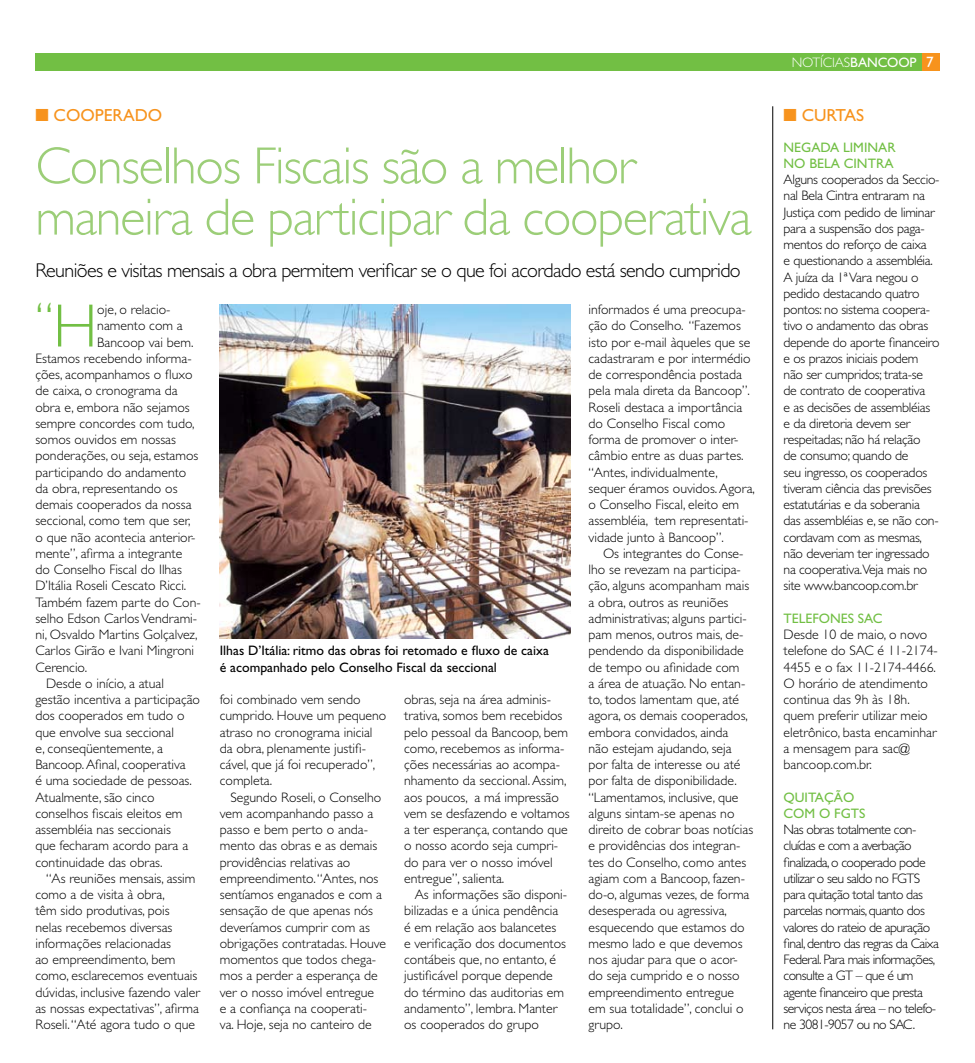
<style>
.page{position:relative;width:975px;height:1063px;background:#fff}
.page>*{position:absolute;margin:0;border:0;box-sizing:border-box;transform-origin:0 0}
.t1{font:300 52.5px/51.2px "Gill Sans";letter-spacing:-.025em;color:#9cce78}
.t2{font:300 44.62px "Gill Sans";color:#72bf44}
.t3{font:300 20px "Gill Sans";letter-spacing:-.03em;color:#000}
.t4{font:17.5px "Gill Sans";color:#f7931d}
.t5{font:300 13.75px/16.2px "Gill Sans";color:#000}
.t6{font:300 13.75px/16.2px "Gill Sans";letter-spacing:-.02em;color:#000}
.t7{font:300 13.75px/16.2px "Gill Sans";letter-spacing:-.04em;color:#000}
.t8{font:13.75px/16.2px "Gill Sans";color:#000}
.t9{font:13.75px/16.2px "Gill Sans";color:#72bf44}
.t10{font:300 13.75px "Gill Sans";letter-spacing:-.01em;color:#fff}
.s1{font-weight:400}
.s2{font-size:61.38px}
</style>
<div class="page">
<div style="left:35px;top:53px;width:904px;height:18px;background:#72bf44"></div>
<div style="left:921px;top:53px;width:18px;height:18px;background:#f7931d"></div>
<hr style="left:772px;top:106px;width:1px;height:923px;background:#000">
<img style="left:220px;top:305px;width:350px;height:334px">
<p class="t10" style="left:791px;top:54px;width:126px">notícias<span class="s1">bancoop</span></p>
<p class="t4" style="left:35px;top:105px;width:128px">■ cooperado</p>
<p class="t4" style="left:783px;top:105px;width:82px">■ curtas</p>
<h1 class="t1" style="left:35px;top:140px;width:717px">Conselhos Fiscais são a melhor maneira de participar da cooperativa</h1>
<h3 class="t3" style="left:35px;top:259px;width:706px">Reuniões e visitas mensais a obra permitem verificar se o que foi acordado está sendo cumprido</h3>
<h2 class="t2" style="left:35px;top:293px;width:54px">“<span class="s2">H</span></h2>
<p class="t5" style="left:97px;top:301px;width:75px">oje, o relacio-</p>
<p class="t9" style="left:783px;top:139px;width:114px">Negada liminar no Bela Cintra</p>
<p class="t6" style="left:783px;top:171px;width:157px">Alguns cooperados da Seccio&shy;nal Bela Cintra entraram na<br>Justiça com pedido de liminar para a suspensão dos paga&shy;mentos do reforço de caixa<br>e questionando a assembléia.<br>A juíza da 1ª Vara negou o pedido destacando quatro pontos: no sistema coopera&shy;tivo o andamento das obras depende do aporte financeiro e os prazos iniciais podem não ser cumpridos; trata-se de contrato de cooperativa<br>e as decisões de assembléias e da diretoria devem ser respeitadas; não há relação<br>de consumo; quando de<br>seu ingresso, os cooperados tiveram ciência das previsões estatutárias e da soberania das assembléias e, se não con&shy;cordavam com as mesmas, não deveriam ter ingressado na cooperativa.Veja mais no site www.bancoop.com.br</p>
<p class="t9" style="left:783px;top:610px;width:100px">Telefones SAC</p>
<p class="t5" style="left:783px;top:626px;width:145px">Desde 10 de maio, o novo telefone do SAC</p>
<p class="t5" style="left:588px;top:301px;width:168px">informados é uma preocupa&shy;ção do Conselho. “Fazemos isto por e-mail àqueles que se cadastraram e por intermédio de correspondência postada pela mala direta da Bancoop”.<br>Roseli destaca a importância do Conselho Fiscal como forma de promover o inter&shy;câmbio entre as duas partes. “Antes, individualmente, sequer éramos ouvidos. Agora, o Conselho Fiscal, eleito em assembléia, tem representati&shy;vidade junto à Bancoop”.</p>
<p class="t5" style="left:588px;top:545px;width:166px;text-indent:11px">Os integrantes do Conse&shy;lho se revezam na participa&shy;ção, alguns acompanham mais a obra, outros as reuniões administrativas; alguns partici&shy;pam menos, outros mais, de&shy;pendendo da disponibilidade de tempo ou afinidade com<br>a área de atuação. N o entan&shy;to, todos lamentam que, até agora, os demais cooperados, embora convidados, ainda<br>não estejam ajudando, seja por falta de interesse ou até por falta de disponibilidade. “Lamentamos, inclusive, que alguns sintam-se apenas no direito de cobrar boas notícias e providências dos integran&shy;tes do Conselho, como antes agiam com a Bancoop, fazen&shy;do-o, algumas vezes, de forma desesperada ou agressiva, esquecendo que estamos do mesmo lado e que devemos nos ajudar para que o acor&shy;do seja cumprido e o nosso empreendimento entregue em sua totalidade”, conclui o grupo.</p>
<p class="t5" style="left:97px;top:318px;width:87px">namento com a</p>
<p class="t5" style="left:97px;top:334px;width:98px">Bancoop vai bem.</p>
<p class="t5" style="left:35px;top:350px;width:158px">Estamos recebendo informa-</p>
<p class="t5" style="left:35px;top:366px;width:159px">ções, acompanhamos o fluxo</p>
<p class="t5" style="left:35px;top:383px;width:144px">de caixa, o cronograma da</p>
<p class="t5" style="left:35px;top:399px;width:156px">obra e, embora não sejamos</p>
<p class="t5" style="left:35px;top:415px;width:161px">sempre concordes com tudo,</p>
<p class="t5" style="left:35px;top:431px;width:142px">somos ouvidos em nossas</p>
<p class="t5" style="left:35px;top:448px;width:164px">ponderações, ou seja, estamos</p>
<p class="t5" style="left:35px;top:464px;width:152px">participando do andamento</p>
<p class="t5" style="left:35px;top:480px;width:144px">da obra, representando os</p>
<p class="t5" style="left:35px;top:496px;width:158px">demais cooperados da nossa</p>
<p class="t5" style="left:35px;top:513px;width:156px">seccional, como tem que ser,</p>
<p class="t5" style="left:35px;top:529px;width:161px">o que não acontecia anterior-</p>
<p class="t5" style="left:35px;top:545px;width:148px">mente”, afirma a integrante</p>
<p class="t5" style="left:35px;top:561px;width:148px">do Conselho Fiscal do Ilhas</p>
<p class="t5" style="left:35px;top:578px;width:152px">D’Itália Roseli Cescato Ricci.</p>
<p class="t5" style="left:35px;top:594px;width:167px">Também fazem parte do Con-</p>
<p class="t5" style="left:35px;top:610px;width:163px">selho Edson Carlos Vendrami-</p>
<p class="t5" style="left:35px;top:626px;width:163px">ni, Osvaldo Martins Golçalvez,</p>
<p class="t5" style="left:35px;top:643px;width:160px">Carlos Girão e Ivani M ingroni</p>
<p class="t5" style="left:35px;top:659px;width:53px">Cerencio.</p>
<p class="t5" style="left:46px;top:675px;width:119px">Desde o início, a atual</p>
<p class="t5" style="left:35px;top:691px;width:166px">gestão incentiva a participação</p>
<p class="t5" style="left:35px;top:708px;width:150px">dos cooperados em tudo o</p>
<p class="t5" style="left:35px;top:724px;width:140px">que envolve sua seccional</p>
<p class="t5" style="left:35px;top:740px;width:129px">e, conseqüentemente, a</p>
<p class="t5" style="left:35px;top:756px;width:152px">Bancoop. Afinal, cooperativa</p>
<p class="t5" style="left:35px;top:773px;width:158px">é uma sociedade de pessoas.</p>
<p class="t5" style="left:35px;top:789px;width:121px">Atualmente, são cinco</p>
<p class="t5" style="left:35px;top:805px;width:149px">conselhos fiscais eleitos em</p>
<p class="t5" style="left:35px;top:821px;width:137px">assembléia nas seccionais</p>
<p class="t5" style="left:35px;top:838px;width:154px">que fecharam acordo para a</p>
<p class="t5" style="left:35px;top:854px;width:129px">continuidade das obras.</p>
<p class="t5" style="left:46px;top:870px;width:151px">“As reuniões mensais, assim</p>
<p class="t5" style="left:35px;top:886px;width:131px">como a de visita à obra,</p>
<p class="t5" style="left:35px;top:903px;width:136px">têm sido produtivas, pois</p>
<p class="t5" style="left:35px;top:919px;width:138px">nelas recebemos diversas</p>
<p class="t5" style="left:35px;top:935px;width:137px">informações relacionadas</p>
<p class="t5" style="left:35px;top:951px;width:142px">ao empreendimento, bem</p>
<p class="t5" style="left:35px;top:968px;width:163px">como, esclarecemos eventuais</p>
<p class="t5" style="left:35px;top:984px;width:167px">dúvidas, inclusive fazendo valer</p>
<p class="t5" style="left:35px;top:1000px;width:165px">as nossas expectativas”, afirma</p>
<p class="t5" style="left:35px;top:1016px;width:161px">Roseli. “Até agora tudo o que</p>
<p class="t8" style="left:220px;top:642px;width:330px">Ilhas D’Itália: ritmo das obras foi retomado e fluxo de caixa é acompanhado pelo Conselho Fiscal da seccional</p>
<p class="t5" style="left:783px;top:643px;width:156px;text-indent:94px">é 11-2174-<br>4455 e o fax 11-2174-4466.<br>O horário de atendimento continua das 9h às 18h. quem preferir utilizar meio eletrônico, basta encaminhar a mensagem para sac@ bancoop.com.br.</p>
<p class="t9" style="left:783px;top:789px;width:76px">Quitação com o FGTS</p>
<p class="t7" style="left:783px;top:821px;width:157px">N as obras totalmente con&shy;cluídas e com a averbação finalizada, o cooperado pode utilizar o seu saldo no FGTS<br>para quitação total tanto das parcelas normais, quanto dos valores do rateio de apuração final, dentro das regras da Caixa<br>Federal. Para mais informações, consulte a GT – que é um agente financeiro que presta serviços nesta área – no telefo&shy;ne 3081-9057 ou no SAC .</p>
<p class="t5" style="left:220px;top:691px;width:168px">foi combinado vem sendo cumprido. Houve um pequeno atraso no cronograma inicial da obra, plenamente justifi&shy;cável, que já foi recuperado”, completa.</p>
<p class="t5" style="left:220px;top:789px;width:168px;text-indent:11px">Segundo Roseli, o Conselho vem acompanhando passo a passo e bem perto o anda&shy;mento das obras e as demais providências relativas ao empreendimento. “Antes, nos sentíamos enganados e com a sensação de que apenas nós deveríamos cumprir com as obrigações contratadas. H ouve momentos que todos chega&shy;mos a perder a esperança de ver o nosso imóvel entregue<br>e a confiança na cooperati-<br>va. H oje, seja no canteiro de</p>
<p class="t5" style="left:404px;top:691px;width:167px">obras, seja na área adminis&shy;trativa, somos bem recebidos pelo pessoal da Bancoop, bem como, recebemos as informa&shy;ções necessárias ao acompa&shy;nhamento da seccional. Assim, aos poucos, a má impressão vem se desfazendo e voltamos a ter esperança, contando que o nosso acordo seja cumpri&shy;do para ver o nosso imóvel entregue”, salienta.</p>
<p class="t5" style="left:404px;top:886px;width:164px;text-indent:11px">As informações são disponi&shy;bilizadas e a única pendência é em relação aos balancetes<br>e verificação dos documentos contábeis que, no entanto, é justificável porque depende do término das auditorias em andamento”, lembra. Manter os cooperados do grupo</p>
</div>
